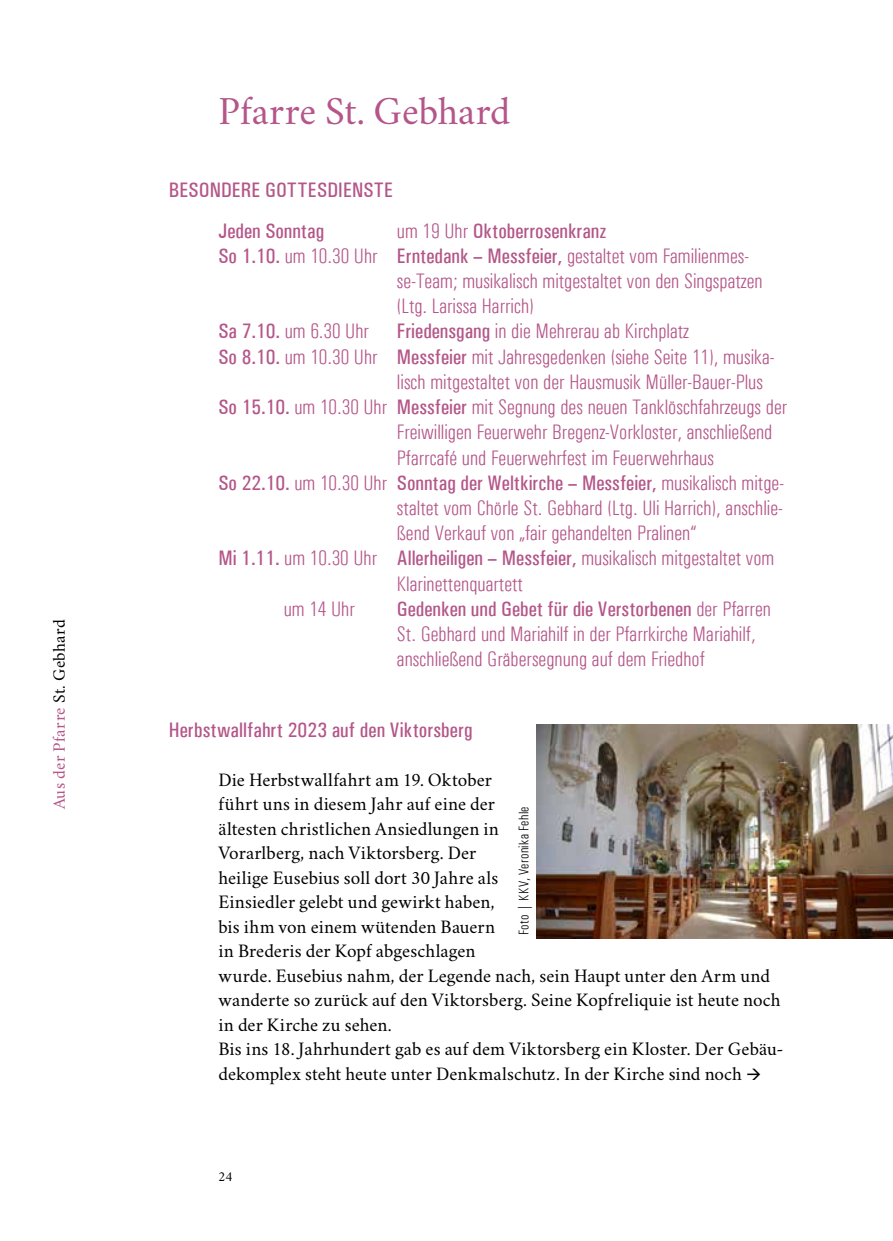
<style>
.page{position:relative;width:893px;height:1241px;background:#fff}
.page>*{position:absolute;margin:0;border:0;box-sizing:border-box;transform-origin:0 0}
.t1{font:40.25px "Crimson";color:#b45689}
.t2{font:300 condensed 21px/25.2px "Univers";color:#b45689}
.t3{font:500 condensed 21px/40.2px "Univers";color:#b45689}
.t4{font:19.25px/24.5px "Crimson";color:#000}
.t5{font:17.5px "Crimson";letter-spacing:.02em;color:#b45689}
.t6{font:300 condensed 14px "Univers";letter-spacing:.025em;color:#000}
.t7{font:14px "Crimson";color:#000}
.s1{color:#000}
.s2{font-weight:300}
.s3{font-weight:500}
</style>
<div class="page">
<img style="left:536px;top:724px;width:357px;height:214px">
<p class="t5" style="left:45px;top:809px;width:192px;rotate:-90deg">Aus der Pfarre <span class="s1">St. Gebhard</span></p>
<h1 class="t1" style="left:218px;top:79px;width:293px">Pfarre St. Gebhard</h1>
<p class="t3" style="left:218px;top:170px;width:176px;text-indent:-50px">BESONDERE GOTTESDIENSTE<br>Jeden Sonntag</p>
<p class="t3" style="left:397px;top:210px;width:211px"><span class="s2">um 19 Uhr</span> Oktoberrosenkranz</p>
<p class="t2" style="left:218px;top:243px;width:532px"><span class="s3">So 1.10.</span> um 10.30 Uhr <span class="s3">Erntedank – Messfeier,</span> gestaltet vom Familienmes-</p>
<p class="t2" style="left:397px;top:268px;width:367px">se-Team; musikalisch mitgestaltet von den Singspatzen</p>
<p class="t2" style="left:397px;top:293px;width:138px">(Ltg. Larissa Harrich)</p>
<p class="t2" style="left:218px;top:319px;width:152px"><span class="s3">Sa 7.10.</span> um 6.30 Uhr</p>
<p class="t2" style="left:397px;top:319px;width:294px"><span class="s3">Friedensgang</span> in die Mehrerau ab Kirchplatz</p>
<p class="t2" style="left:218px;top:344px;width:557px"><span class="s3">So 8.10.</span> um 10.30 Uhr <span class="s3">Messfeier</span> mit Jahresgedenken (siehe Seite 11), musika-</p>
<p class="t2" style="left:397px;top:369px;width:368px">lisch mitgestaltet von der Hausmusik Müller-Bauer-Plus</p>
<p class="t2" style="left:218px;top:394px;width:570px"><span class="s3">So 15.10.</span> um 10.30 Uhr <span class="s3">Messfeier</span> mit Segnung des neuen Tanklöschfahrzeugs der</p>
<p class="t2" style="left:397px;top:419px;width:377px">Freiwilligen Feuerwehr Bregenz-Vorkloster, anschließend</p>
<p class="t2" style="left:397px;top:445px;width:319px">Pfarrcafé und Feuerwehrfest im Feuerwehrhaus</p>
<p class="t3" style="left:218px;top:462px;width:567px">So 22.10. <span class="s2">um 10.30 Uhr</span> Sonntag der Weltkirche – Messfeier, <span class="s2">musikalisch mitge-</span></p>
<p class="t2" style="left:397px;top:495px;width:387px">staltet vom Chörle St. Gebhard (Ltg. Uli Harrich), anschlie-</p>
<p class="t2" style="left:397px;top:520px;width:301px">ßend Verkauf von „fair gehandelten Pralinen“</p>
<p class="t2" style="left:218px;top:545px;width:557px"><span class="s3">Mi 1.11.</span> um 10.30 Uhr <span class="s3">Allerheiligen – Messfeier,</span> musikalisch mitgestaltet vom</p>
<p class="t2" style="left:397px;top:571px;width:128px">Klarinettenquartett</p>
<p class="t2" style="left:284px;top:596px;width:73px">um 14 Uhr</p>
<p class="t2" style="left:397px;top:596px;width:376px"><span class="s3">Gedenken und Gebet für die Verstorbenen</span> der Pfarren<br>St. Gebhard und Mariahilf in der Pfarrkirche Mariahilf, anschließend Gräbersegnung auf dem Friedhof</p>
<p class="t3" style="left:169px;top:709px;width:306px">Herbstwallfahrt 2023 auf den Viktorsberg</p>
<p class="t4" style="left:218px;top:764px;width:567px">Die Herbstwallfahrt am 19. Oktober<br>führt uns in diesem Jahr auf eine der<br>ältesten christlichen Ansiedlungen in<br>Vorarlberg, nach Viktorsberg. Der<br>heilige Eusebius soll dort 30 Jahre als<br>Einsiedler gelebt und gewirkt haben,<br>bis ihm von einem wütenden Bauern<br>in Brederis der Kopf abgeschlagen<br>wurde. Eusebius nahm, der Legende nach, sein Haupt unter den Arm und wanderte so zurück auf den Viktorsberg. Seine Kopfreliquie ist heute noch in der Kirche zu sehen.<br>Bis ins 18. Jahrhundert gab es auf dem Viktorsberg ein Kloster. Der Gebäu&shy;dekomplex steht heute unter Denkmalschutz. In der Kirche sind noch →</p>
<p class="t6" style="left:516px;top:934px;width:130px;rotate:-90deg">Foto | KKV, Veronika Fehle</p>
<p class="t7" style="left:218px;top:1164px;width:15px">24</p>
</div>
